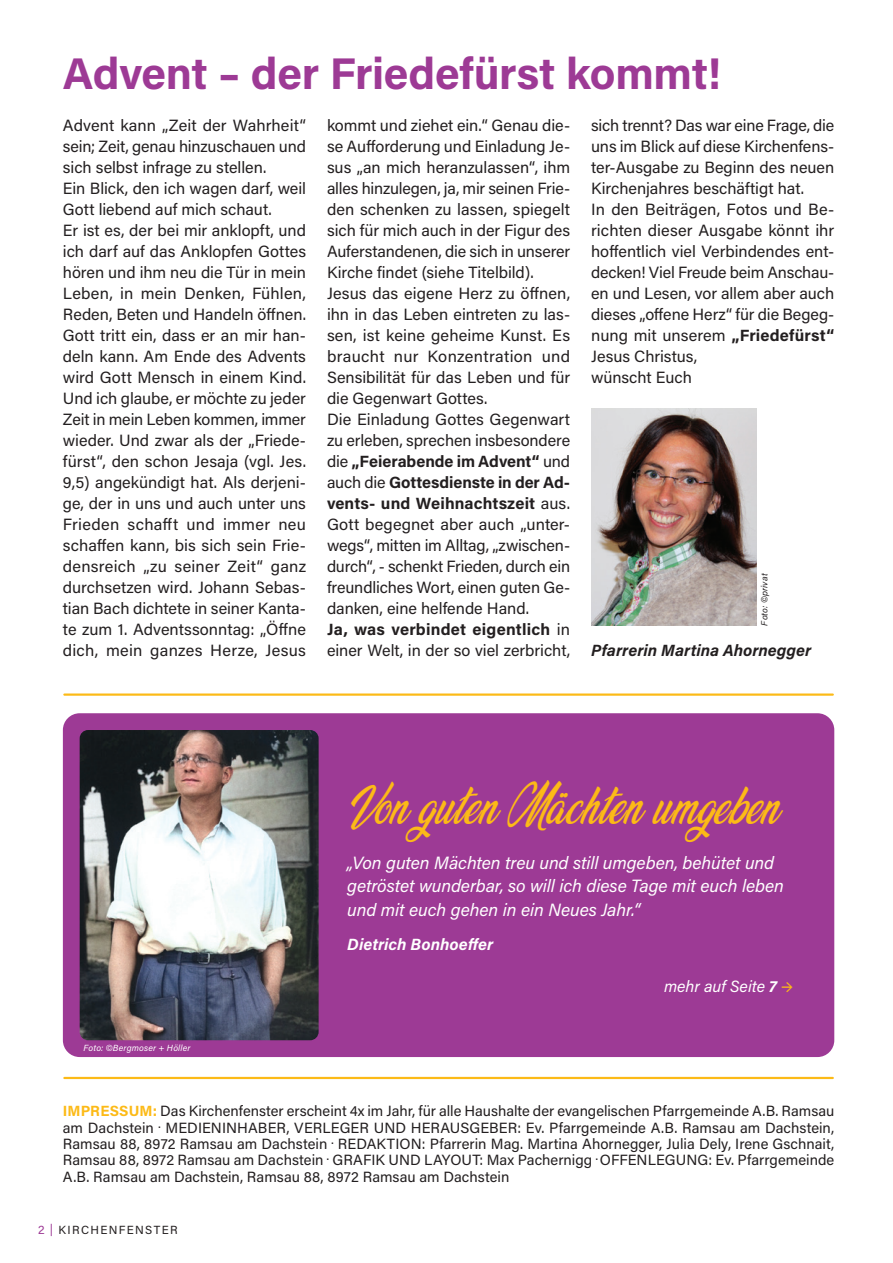
<style>
.page{position:relative;width:893px;height:1263px;background:#fff}
.page>*{position:absolute;margin:0;border:0;box-sizing:border-box;transform-origin:0 0}
.HL_1{font:700 44.4px "Acumin Pro";letter-spacing:-.005em;color:#9d3a95}
.HL_1-2{font:41.4px "Wonderful Night Personal Use Regul";letter-spacing:.025em;color:#fcba17}
.HL_4{font:italic 17.7px/23.7px "Acumin Pro";letter-spacing:-.005em;color:#fff}
.Fließtext{font:16.2px/21px "Acumin Pro";letter-spacing:-.005em;color:#231f20;text-align:justify}
.Fließtext-2{font:italic 700 16.2px "Acumin Pro";letter-spacing:.005em;color:#231f20}
.HL_4-2{font:italic 700 16.2px "Acumin Pro";letter-spacing:.005em;color:#fff}
.HL_4-3{font:italic 16.2px "Acumin Pro";color:#fff}
.t1{font:14.85px/16.2px "Acumin Pro";color:#231f20}
.t2{font:11.7px "Acumin Pro";letter-spacing:.115em;color:#231f20}
.Foto_Credits{font:italic 8.85px "Acumin Pro";letter-spacing:.02em;color:#fff}
.Foto_Credits-2{font:italic 8.85px "Acumin Pro";color:#231f20}
.s1{font-weight:700}
.s2{font-family:"Source Sans Pro";font-style:normal;font-size:19.2px;color:#fcba17}
.s3{font-weight:700;color:#fcba17}
.s4{color:#9d3a95}
</style>
<div class="page">
<div style="left:63px;top:713px;width:771px;height:344px;background:#9d3a95;border-radius:17px"></div>
<hr style="left:64px;top:1077px;width:769px;height:2px;background:#fcba17">
<hr style="left:64px;top:693px;width:769px;height:3px;background:#fcba17">
<img style="left:591px;top:409px;width:166px;height:216px">
<img style="left:80px;top:730px;width:239px;height:310px">
<p class="HL_1" style="left:63px;top:42px;width:660px">Advent – der Friedefürst kommt!</p>
<p class="Fließtext" style="left:63px;top:114px;width:245px">Advent kann „Zeit der Wahrheit“ sein; Zeit, genau hinzuschauen und sich selbst infrage zu stellen.</p>
<p class="Fließtext" style="left:63px;top:177px;width:245px">Ein Blick, den ich wagen darf, weil<br>Gott liebend auf mich schaut.</p>
<p class="Fließtext" style="left:63px;top:219px;width:245px">Er ist es, der bei mir anklopft, und ich darf auf das Anklopfen Gottes hören und ihm neu die Tür in mein Leben, in mein Denken, Fühlen, Reden, Beten und Handeln öffnen.<br>Gott tritt ein, dass er an mir han&shy;deln kann. Am Ende des Advents wird Gott Mensch in einem Kind.<br>Und ich glaube, er möchte zu jeder Zeit in mein Leben kommen, immer wieder. Und zwar als der „Friede&shy;fürst“, den schon Jesaja (vgl. Jes.<br>9,5) angekündigt hat. Als derjeni&shy;ge, der in uns und auch unter uns Frieden schafft und immer neu schaffen kann, bis sich sein Frie&shy;densreich „zu seiner Zeit“ ganz durchsetzen wird. Johann Sebas&shy;tian Bach dichtete in seiner Kanta&shy;te zum 1. Adventssonntag: „Öffne dich, mein ganzes Herze, Jesus</p>
<p class="Fließtext" style="left:327px;top:114px;width:245px">kommt und ziehet ein.“ Genau die&shy;se Aufforderung und Einladung Je&shy;sus „an mich heranzulassen“, ihm alles hinzulegen, ja, mir seinen Frie&shy;den schenken zu lassen, spiegelt sich für mich auch in der Figur des Auferstandenen, die sich in unserer Kirche findet (siehe Titelbild).</p>
<p class="Fließtext" style="left:327px;top:282px;width:245px">Jesus das eigene Herz zu öffnen, ihn in das Leben eintreten zu las&shy;sen, ist keine geheime Kunst. Es braucht nur Konzentration und Sensibilität für das Leben und für die Gegenwart Gottes.</p>
<p class="Fließtext" style="left:327px;top:408px;width:245px">Die Einladung Gottes Gegenwart zu erleben, sprechen insbesondere die <span class="s1">„Feierabende im Advent“</span> und auch die <span class="s1">Gottesdienste in der Ad&shy;vents- und Weihnachtszeit</span> aus.<br>Gott begegnet aber auch „unter&shy;wegs“, mitten im Alltag, „zwischen&shy;durch“, - schenkt Frieden, durch ein freundliches Wort, einen guten Ge&shy;danken, eine helfende Hand.</p>
<p class="Fließtext" style="left:327px;top:618px;width:245px"><span class="s1">Ja, was verbindet eigentlich</span> in einer Welt, in der so viel zerbricht,</p>
<p class="Fließtext" style="left:591px;top:114px;width:245px">sich trennt? Das war eine Frage, die uns im Blick auf diese Kirchenfens&shy;ter-Ausgabe zu Beginn des neuen Kirchenjahres beschäftigt hat.</p>
<p class="Fließtext" style="left:591px;top:198px;width:245px">In den Beiträgen, Fotos und Be&shy;richten dieser Ausgabe könnt ihr hoffentlich viel Verbindendes ent&shy;decken! Viel Freude beim Anschau&shy;en und Lesen, vor allem aber auch dieses „offene H erz“ für die Begeg&shy;nung mit unserem <span class="s1">„Friedefürst“ </span>Jesus Christus,</p>
<p class="Fließtext" style="left:591px;top:366px;width:102px">wünscht Euch</p>
<p class="Foto_Credits-2" style="left:758px;top:625px;width:54px;rotate:-90deg">Foto: ©privat</p>
<p class="Fließtext-2" style="left:591px;top:639px;width:222px">Pfarrerin Martina Ahornegger</p>
<p class="Foto_Credits" style="left:84px;top:1042px;width:108px">Foto: ©Bergmoser + Höller</p>
<p class="HL_1-2" style="left:347px;top:786px;width:432px">Von guten Mächten umgeben</p>
<p class="HL_4" style="left:347px;top:850px;width:438px">„Von guten Mächten treu und still umgeben, behütet und getröstet wunderbar, so will ich diese Tage mit euch leben und mit euch gehen in ein Neues Jahr.“</p>
<p class="HL_4-2" style="left:347px;top:933px;width:148px">Dietrich Bonhoeffer</p>
<p class="HL_4-3" style="left:664px;top:975px;width:130px">mehr auf Seite <span class="s1">7</span> <span class="s2">→</span></p>
<p class="t1" style="left:63px;top:1102px;width:773px"><span class="s3">IMPRESSUM:</span> Das Kirchenfenster erscheint 4x im Jahr, für alle Haushalte der evangelischen Pfarrgemeinde A.B. Ramsau am Dachstein <sup>.</sup> MEDIEN INHABER, VER LEGER UN D HER</p>
<p class="t1" style="left:63px;top:1119px;width:773px;text-align:justify;text-indent:377px">AUSGEBER : Ev. Pfarrgemeinde A.B. Ramsau am Dachstein, Ramsau 88, 8972 Ramsau am Dachstein <sup>.</sup> REDAKTION : Pfarrerin Mag. Martina Ahornegger, Julia Dely, Irene Gschnait, Ramsau 88, 8972 Ramsau am Dachstein <sup>.</sup> GRAFIK UN D LAYOUT: Max Pachernigg <sup>.</sup> OFFEN</p>
<p class="t1" style="left:648px;top:1151px;width:188px">LEGUN G: Ev. Pfarrgemeinde</p>
<p class="t1" style="left:63px;top:1168px;width:448px">A.B. Ramsau am Dachstein, Ramsau 88, 8972 Ramsau am Dachstein</p>
<p class="t2" style="left:38px;top:1222px;width:141px"><span class="s4">2 |</span> Ki rchenfenster</p>
</div>
